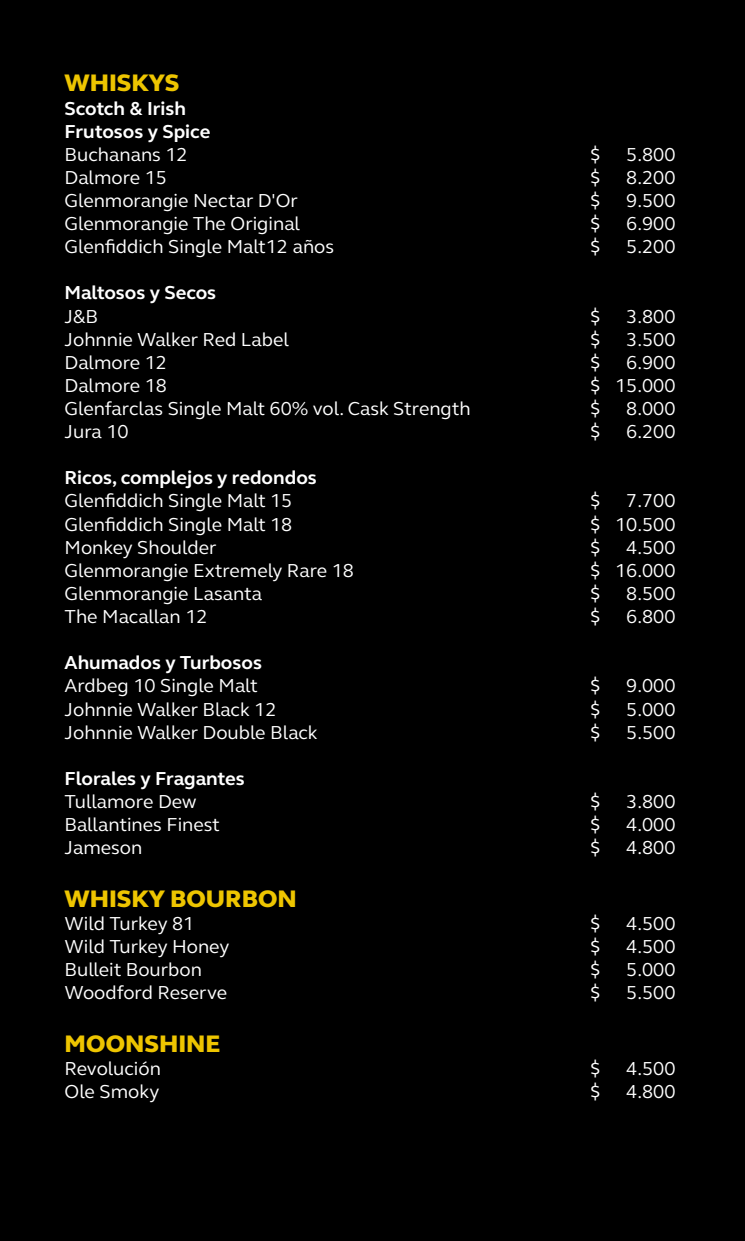
<style>
.page{position:relative;width:745px;height:1241px;background:#fff}
.page>*{position:absolute;margin:0;border:0;box-sizing:border-box;transform-origin:0 0}
.t1{font:800 24.5px "FS Elliot";color:#eec500}
.t2{font:19.25px "FS Elliot";color:#fff}
.t3{font:700 19.25px/23.1px "FS Elliot";color:#fff}
</style>
<div class="page">
<div style="left:0;top:0;width:744px;height:1240px;background:#000"></div>
<p class="t1" style="left:64px;top:67px;width:116px">WHISKYS</p>
<p class="t3" style="left:64px;top:96px;width:147px">Scotch &amp; Irish<br>Frutosos y Spice</p>
<p class="t2" style="left:64px;top:141px;width:125px">Buchanans 12</p>
<p class="t2" style="left:589px;top:141px;width:13px">$</p>
<p class="t2" style="left:626px;top:141px;width:51px">5.800</p>
<p class="t2" style="left:64px;top:164px;width:104px">Dalmore 15</p>
<p class="t2" style="left:589px;top:164px;width:13px">$</p>
<p class="t2" style="left:626px;top:164px;width:51px">8.200</p>
<p class="t2" style="left:64px;top:187px;width:235px">Glenmorangie Nectar D'Or</p>
<p class="t2" style="left:589px;top:187px;width:13px">$</p>
<p class="t2" style="left:626px;top:187px;width:51px">9.500</p>
<p class="t2" style="left:64px;top:211px;width:237px">Glenmorangie The Original</p>
<p class="t2" style="left:589px;top:211px;width:13px">$</p>
<p class="t2" style="left:626px;top:211px;width:51px">6.900</p>
<p class="t2" style="left:64px;top:234px;width:271px">Glenfiddich Single Malt12 años</p>
<p class="t2" style="left:589px;top:234px;width:13px">$</p>
<p class="t2" style="left:626px;top:234px;width:51px">5.200</p>
<p class="t3" style="left:64px;top:281px;width:153px">Maltosos y Secos</p>
<p class="t2" style="left:64px;top:303px;width:35px">J&amp;B</p>
<p class="t2" style="left:589px;top:303px;width:13px">$</p>
<p class="t2" style="left:626px;top:303px;width:51px">3.800</p>
<p class="t2" style="left:64px;top:326px;width:226px">Johnnie Walker Red Label</p>
<p class="t2" style="left:589px;top:326px;width:13px">$</p>
<p class="t2" style="left:626px;top:326px;width:51px">3.500</p>
<p class="t2" style="left:64px;top:349px;width:104px">Dalmore 12</p>
<p class="t2" style="left:589px;top:349px;width:13px">$</p>
<p class="t2" style="left:626px;top:349px;width:51px">6.900</p>
<p class="t2" style="left:64px;top:372px;width:104px">Dalmore 18</p>
<p class="t2" style="left:589px;top:372px;width:87px">$ 15.000</p>
<p class="t2" style="left:64px;top:395px;width:407px">Glenfarclas Single Malt 60% vol. Cask Strength</p>
<p class="t2" style="left:589px;top:395px;width:13px">$</p>
<p class="t2" style="left:626px;top:395px;width:51px">8.000</p>
<p class="t2" style="left:64px;top:418px;width:66px">Jura 10</p>
<p class="t2" style="left:589px;top:418px;width:13px">$</p>
<p class="t2" style="left:626px;top:418px;width:51px">6.200</p>
<p class="t3" style="left:64px;top:466px;width:254px">Ricos, complejos y redondos</p>
<p class="t2" style="left:64px;top:488px;width:229px">Glenfiddich Single Malt 15</p>
<p class="t2" style="left:589px;top:488px;width:13px">$</p>
<p class="t2" style="left:626px;top:488px;width:51px">7.700</p>
<p class="t2" style="left:64px;top:511px;width:229px">Glenfiddich Single Malt 18</p>
<p class="t2" style="left:589px;top:511px;width:87px">$ 10.500</p>
<p class="t2" style="left:64px;top:534px;width:153px">Monkey Shoulder</p>
<p class="t2" style="left:589px;top:534px;width:13px">$</p>
<p class="t2" style="left:626px;top:534px;width:51px">4.500</p>
<p class="t2" style="left:64px;top:557px;width:291px">Glenmorangie Extremely Rare 18</p>
<p class="t2" style="left:589px;top:557px;width:87px">$ 16.000</p>
<p class="t2" style="left:64px;top:580px;width:199px">Glenmorangie Lasanta</p>
<p class="t2" style="left:589px;top:580px;width:13px">$</p>
<p class="t2" style="left:626px;top:580px;width:51px">8.500</p>
<p class="t2" style="left:64px;top:603px;width:144px">The Macallan 12</p>
<p class="t2" style="left:589px;top:603px;width:13px">$</p>
<p class="t2" style="left:626px;top:603px;width:51px">6.800</p>
<p class="t3" style="left:64px;top:650px;width:199px">Ahumados y Turbosos</p>
<p class="t2" style="left:64px;top:673px;width:194px">Ardbeg 10 Single Malt</p>
<p class="t2" style="left:589px;top:673px;width:13px">$</p>
<p class="t2" style="left:626px;top:673px;width:51px">9.000</p>
<p class="t2" style="left:64px;top:696px;width:213px">Johnnie Walker Black 12</p>
<p class="t2" style="left:589px;top:696px;width:13px">$</p>
<p class="t2" style="left:626px;top:696px;width:51px">5.000</p>
<p class="t2" style="left:64px;top:719px;width:254px">Johnnie Walker Double Black</p>
<p class="t2" style="left:589px;top:719px;width:13px">$</p>
<p class="t2" style="left:626px;top:719px;width:51px">5.500</p>
<p class="t3" style="left:64px;top:766px;width:181px">Florales y Fragantes</p>
<p class="t2" style="left:64px;top:788px;width:134px">Tullamore Dew</p>
<p class="t2" style="left:589px;top:788px;width:13px">$</p>
<p class="t2" style="left:626px;top:788px;width:51px">3.800</p>
<p class="t2" style="left:64px;top:811px;width:157px">Ballantines Finest</p>
<p class="t2" style="left:589px;top:811px;width:13px">$</p>
<p class="t2" style="left:626px;top:811px;width:51px">4.000</p>
<p class="t2" style="left:64px;top:834px;width:79px">Jameson</p>
<p class="t2" style="left:589px;top:834px;width:13px">$</p>
<p class="t2" style="left:626px;top:834px;width:51px">4.800</p>
<p class="t1" style="left:64px;top:881px;width:233px">WHISKY BOURBON</p>
<p class="t2" style="left:64px;top:910px;width:131px">Wild Turkey 81</p>
<p class="t2" style="left:589px;top:910px;width:13px">$</p>
<p class="t2" style="left:626px;top:910px;width:51px">4.500</p>
<p class="t2" style="left:64px;top:933px;width:166px">Wild Turkey Honey</p>
<p class="t2" style="left:589px;top:933px;width:13px">$</p>
<p class="t2" style="left:626px;top:933px;width:51px">4.500</p>
<p class="t2" style="left:64px;top:956px;width:139px">Bulleit Bourbon</p>
<p class="t2" style="left:589px;top:956px;width:13px">$</p>
<p class="t2" style="left:626px;top:956px;width:51px">5.000</p>
<p class="t2" style="left:64px;top:979px;width:164px">Woodford Reserve</p>
<p class="t2" style="left:589px;top:979px;width:13px">$</p>
<p class="t2" style="left:626px;top:979px;width:51px">5.500</p>
<p class="t1" style="left:64px;top:1026px;width:157px">MOONSHINE</p>
<p class="t2" style="left:64px;top:1055px;width:98px">Revolución</p>
<p class="t2" style="left:589px;top:1055px;width:13px">$</p>
<p class="t2" style="left:626px;top:1055px;width:51px">4.500</p>
<p class="t2" style="left:64px;top:1078px;width:96px">Ole Smoky</p>
<p class="t2" style="left:589px;top:1078px;width:13px">$</p>
<p class="t2" style="left:626px;top:1078px;width:51px">4.800</p>
</div>
